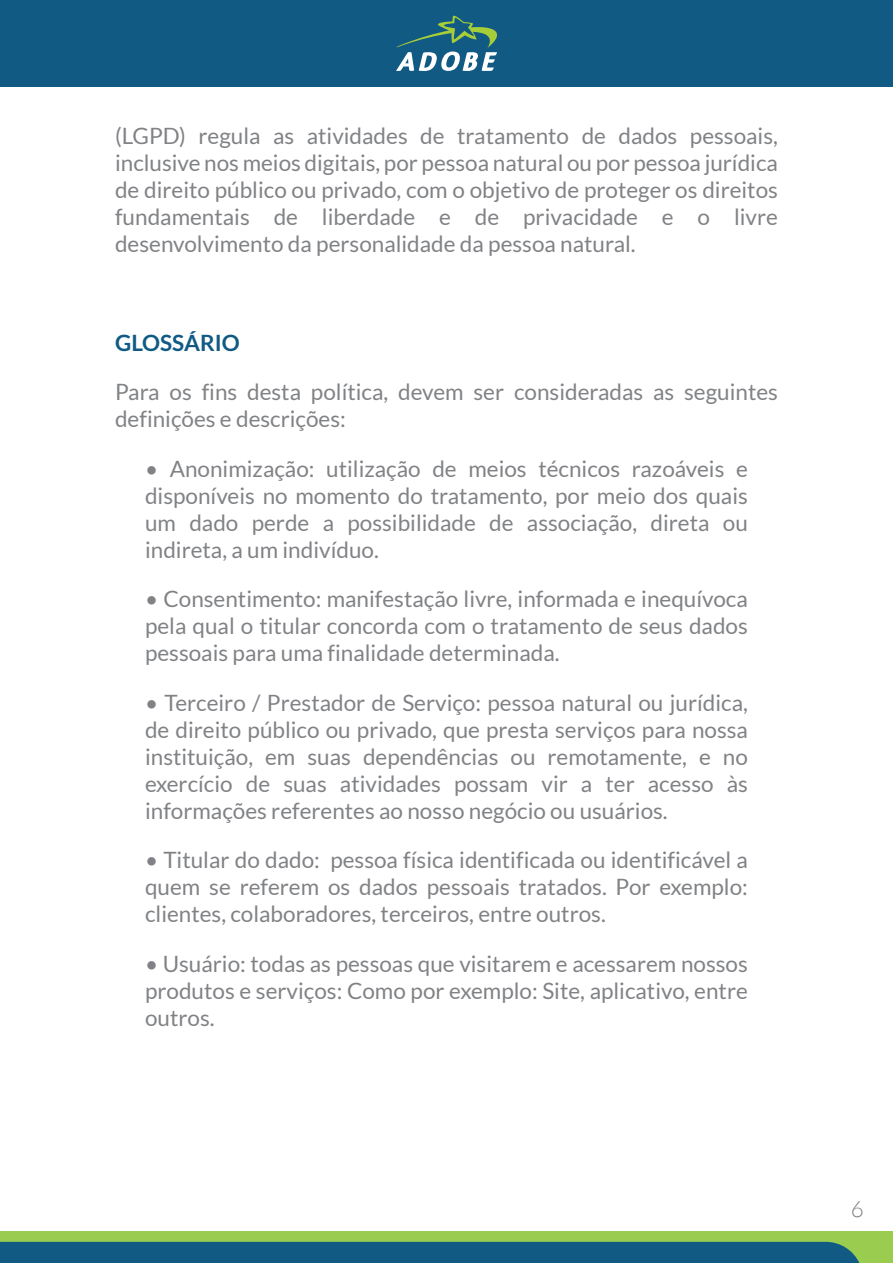
<style>
.page{position:relative;width:893px;height:1263px;background:#fff}
.page>*{position:absolute;margin:0;border:0;box-sizing:border-box;transform-origin:0 0}
.t1{font:22.5px/27px "Lato";color:#808285;text-align:justify}
.t2{font:700 22.5px "Lato";color:#105a83}
.t3{font:300 22.5px "Lato";color:#808285}
</style>
<div class="page">
<div style="left:0;top:0;width:893px;height:87px;background:#105a83"></div>
<div style="left:0;top:1231px;width:893px;height:32px;background:#9acc50"></div>
<div style="left:0;top:1242px;width:859px;height:21px;background:#105a83"></div>
<svg style="left:396px;top:16px;width:101px;height:55px"></svg>
<p class="t1" style="left:115px;top:122px;width:664px">(LGPD) regula as atividades de tratamento de dados pessoais, inclusive nos meios digitais, por pessoa natural ou por pessoa jurídica de direito público ou privado, com o objetivo de proteger os direitos fundamentais de liberdade e de privacidade e o livre desenvolvimento da personalidade da pessoa natural.</p>
<p class="t2" style="left:115px;top:329px;width:126px">GLOSSÁRIO</p>
<p class="t1" style="left:115px;top:378px;width:664px">Para os fins desta política, devem ser consideradas as seguintes definições e descrições:</p>
<p class="t1" style="left:145px;top:455px;width:604px">• Anonimização: utilização de meios técnicos razoáveis e disponíveis no momento do tratamento, por meio dos quais um dado perde a possibilidade de associação, direta ou indireta, a um indivíduo.</p>
<p class="t1" style="left:145px;top:585px;width:604px">• Consentimento: manifestação livre, informada e inequívoca pela qual o titular concorda com o tratamento de seus dados pessoais para uma finalidade determinada.</p>
<p class="t1" style="left:145px;top:689px;width:604px">• Terceiro / Prestador de Serviço: pessoa natural ou jurídica, de direito público ou privado, que presta serviços para nossa instituição, em suas dependências ou remotamente, e no exercício de suas atividades possam vir a ter acesso às informações referentes ao nosso negócio ou usuários.</p>
<p class="t1" style="left:145px;top:846px;width:604px">• Titular do dado: pessoa física identificada ou identificável a quem se referem os dados pessoais tratados. Por exemplo: clientes, colaboradores, terceiros, entre outros.</p>
<p class="t1" style="left:145px;top:950px;width:604px">• Usuário: todas as pessoas que visitarem e acessarem nossos produtos e serviços: Como por exemplo: Site, aplicativo, entre outros.</p>
<p class="t3" style="left:851px;top:1197px;width:15px">6</p>
</div>
